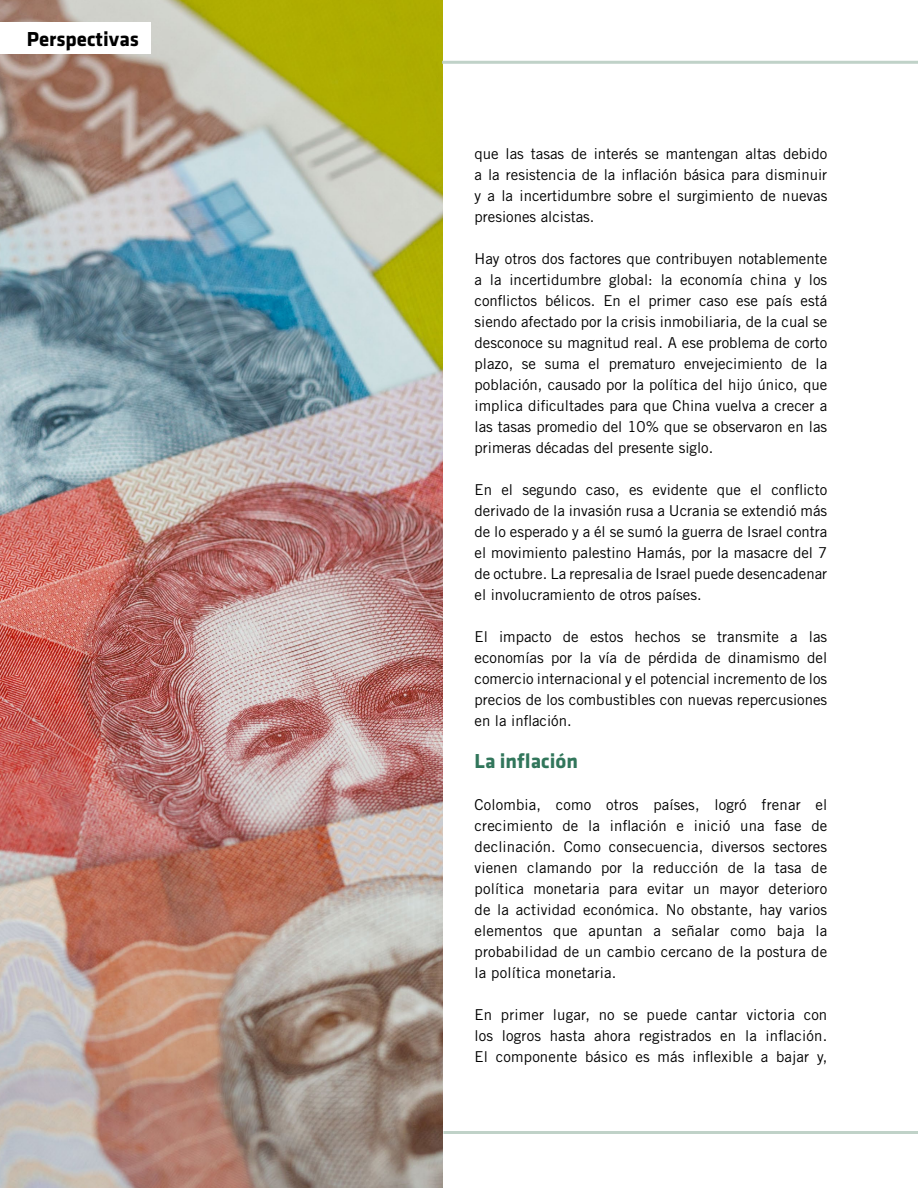
<style>
.page{position:relative;width:918px;height:1188px;background:#fff}
.page>*{position:absolute;margin:0;border:0;box-sizing:border-box;transform-origin:0 0}
.t1{font:700 21px "Klavika";color:#000}
.t2{font:700 21px "Klavika";color:#31765b}
.t3{font:15px/21px "Trade Gothic LT Std";color:#000;text-align:justify}
</style>
<div class="page">
<img style="left:0;top:0;width:442px;height:1188px">
<hr style="left:442px;top:61px;width:476px;height:3px;background:#c0d2c8">
<hr style="left:443px;top:1131px;width:475px;height:3px;background:#c0d2c8">
<div style="left:0;top:22px;width:151px;height:32px;background:#fff"></div>
<h1 class="t1" style="left:27px;top:27px;width:114px">Perspectivas</h1>
<p class="t3" style="left:475px;top:143px;width:354px">que las tasas de interés se mantengan altas debido a la resistencia de la inflación básica para disminuir y a la incertidumbre sobre el surgimiento de nuevas presiones alcistas.</p>
<p class="t3" style="left:475px;top:248px;width:354px">Hay otros dos factores que contribuyen notablemente a la incertidumbre global: la economía china y los conflictos bélicos. En el primer caso ese país está siendo afectado por la crisis inmobiliaria, de la cual se desconoce su magnitud real. A ese problema de corto plazo, se suma el prematuro envejecimiento de la población, causado por la política del hijo único, que implica dificultades para que China vuelva a crecer a las tasas promedio del 10% que se observaron en las primeras décadas del presente siglo.</p>
<p class="t3" style="left:475px;top:479px;width:354px">En el segundo caso, es evidente que el conflicto derivado de la invasión rusa a Ucrania se extendió más de lo esperado y a él se sumó la guerra de Israel contra el movimiento palestino Hamás, por la masacre del 7 de octubre. La represalia de Israel puede desencadenar el involucramiento de otros países.</p>
<p class="t3" style="left:475px;top:626px;width:354px">El impacto de estos hechos se transmite a las economías por la vía de pérdida de dinamismo del comercio internacional y el potencial incremento de los precios de los combustibles con nuevas repercusiones en la inflación.</p>
<h1 class="t2" style="left:475px;top:749px;width:105px">La inflación</h1>
<p class="t3" style="left:475px;top:794px;width:354px">Colombia, como otros países, logró frenar el crecimiento de la inflación e inició una fase de declinación. Como consecuencia, diversos sectores vienen clamando por la reducción de la tasa de política monetaria para evitar un mayor deterioro de la actividad económica. No obstante, hay varios elementos que apuntan a señalar como baja la probabilidad de un cambio cercano de la postura de la política monetaria.</p>
<p class="t3" style="left:475px;top:1004px;width:354px">En primer lugar, no se puede cantar victoria con los logros hasta ahora registrados en la inflación.<br>El componente básico es más inflexible a bajar y,</p>
</div>
